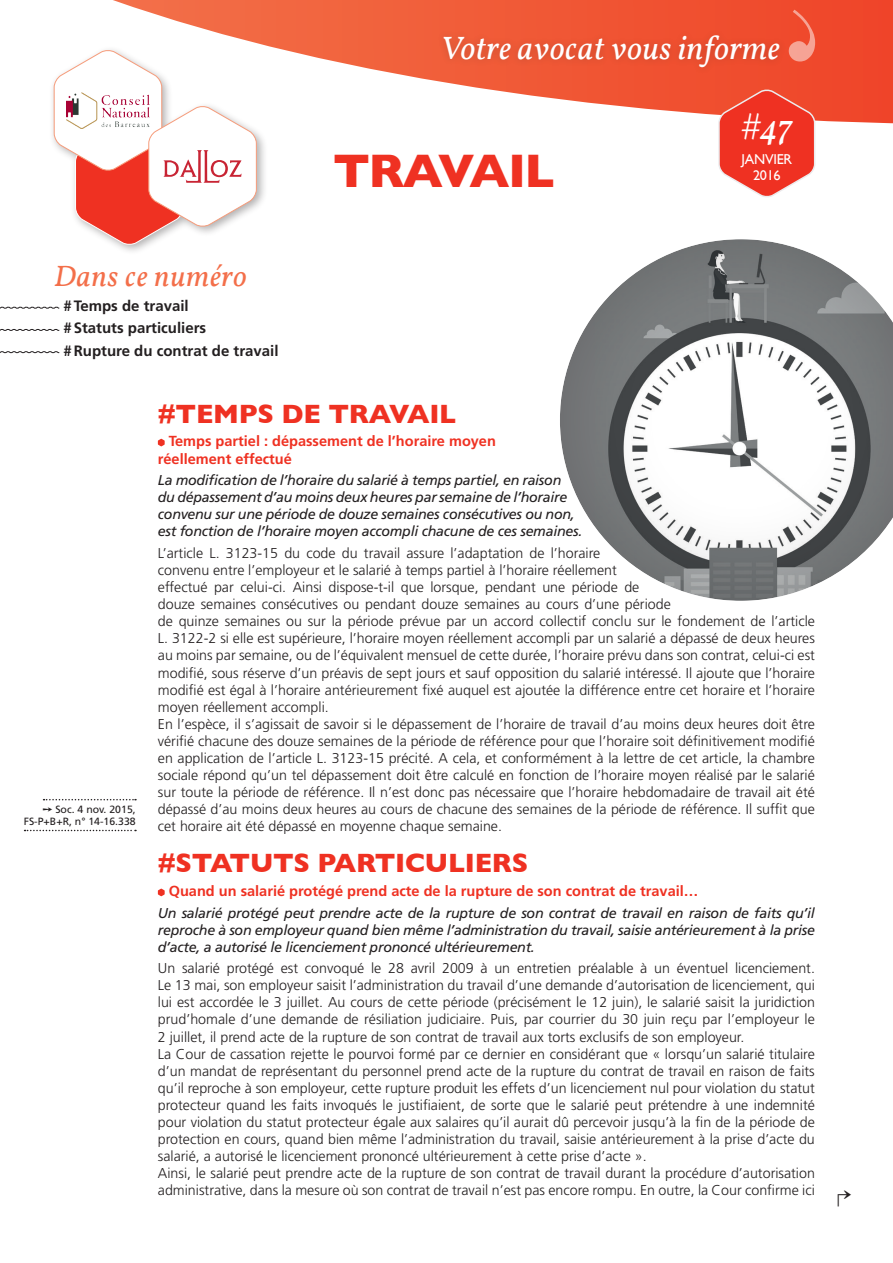
<style>
.page{position:relative;width:893px;height:1263px;background:#fff}
.page>*{position:absolute;margin:0;border:0;box-sizing:border-box;transform-origin:0 0}
.t1{font:700 48px "Gill Sans";letter-spacing:-.03em;color:#ef3122}
.t2{font:italic 36px "Vollkorn";color:#fff}
.t3{font:italic 33px "Vollkorn";letter-spacing:.01em;color:#fff}
.t4{font:italic 30px "Vollkorn";letter-spacing:.02em;color:#f36f4a}
.t5{font:28.8px "MS Mincho";color:#231f20}
.t6{font:700 27px "Gill Sans";letter-spacing:-.01em;color:#ef3122}
.t7{font:700 15px/22.2px "Frutiger";color:#231f20}
.t8{font:700 14.55px/17.4px "Frutiger";color:#ef3122}
.t9{font:300 14.25px/17.1px "Frutiger";color:#231f20}
.t10{font:italic 14.25px/17.1px "Frutiger";letter-spacing:-.02em;color:#231f20}
.t11{font:14.25px/16.2px "Gill Sans";letter-spacing:-.02em;color:#fff;text-align:center}
.t12{font:10.5px/12.3px "Frutiger";color:#231f20;text-align:right}
</style>
<div class="page">
<svg style="left:0;top:351px;width:59px;height:2px"></svg>
<svg style="left:0;top:329px;width:59px;height:2px"></svg>
<svg style="left:0;top:306px;width:59px;height:3px"></svg>
<svg style="left:113px;top:0;width:780px;height:124px"></svg>
<div style="left:437px;top:29px;width:350px;height:46px;background:#ec5232"></div>
<div style="left:49px;top:46px;width:219px;height:210px;background:#231f20;opacity:.35"></div>
<svg style="left:54px;top:50px;width:203px;height:195px"></svg>
<img style="left:66px;top:93px;width:84px;height:35px">
<svg style="left:717px;top:88px;width:99px;height:109px;background:#f05547"></svg>
<svg style="left:158px;top:439px;width:7px;height:7px"></svg>
<svg style="left:158px;top:889px;width:7px;height:7px"></svg>
<svg style="left:44px;top:799px;width:92px;height:1px"></svg>
<svg style="left:25px;top:830px;width:111px;height:1px"></svg>
<div style="left:558px;top:237px;width:335px;height:364px;background:#231f20;opacity:.25"></div>
<svg style="left:789px;top:10px;width:26px;height:52px"></svg>
<h3 class="t3" style="left:440px;top:28px;width:341px">Votre avocat vous informe</h3>
<h1 class="t1" style="left:333px;top:133px;width:223px">TRAVAIL</h1>
<h2 class="t2" style="left:741px;top:105px;width:53px">#47</h2>
<p class="t11" style="left:742px;top:151px;width:52px">JANVIER<br>2016</p>
<h3 class="t4" style="left:54px;top:258px;width:194px">Dans ce numéro</h3>
<p class="t7" style="left:64px;top:295px;width:216px">#Temps de travail<br>#Statuts particuliers<br>#Rupture du contrat de travail</p>
<p class="t12" style="left:24px;top:803px;width:113px">➙ Soc. 4 nov. 2015,<br>FS-P+B+R, n° 14-16.338</p>
<h3 class="t6" style="left:158px;top:392px;width:300px">#TEMPS DE TRAVAIL</h3>
<p class="t8" style="left:158px;top:433px;width:340px;text-indent:11px">Temps partiel : dépassement de l’horaire moyen réellement effectué</p>
<p class="t10" style="left:158px;top:472px;width:426px">La modification de l’horaire du salarié à temps partiel, en raison<br>du dépassement d’au moins deux heures par semaine de l’horaire convenu sur une période de douze semaines consécutives ou non, est fonction de l’horaire moyen accompli chacune de ces semaines.</p>
<p class="t9" style="left:158px;top:544px;width:659px">L’article L. 3123-15 du code du travail assure l’adaptation de l’horaire<br>convenu entre l’employeur et le salarié à temps partiel à l’horaire réellement<br>effectué par celui-ci. Ainsi dispose-t-il que lorsque, pendant une période de<br>douze semaines consécutives ou pendant douze semaines au cours d’une période<br>de quinze semaines ou sur la période prévue par un accord collectif conclu sur le fondement de l’article L. 3122-2 si elle est supérieure, l’horaire moyen réellement accompli par un salarié a dépassé de deux heures au moins par semaine, ou de l’équivalent mensuel de cette durée, l’horaire prévu dans son contrat, celui-ci est modifié, sous réserve d’un préavis de sept jours et sauf opposition du salarié intéressé. Il ajoute que l’horaire modifié est égal à l’horaire antérieurement fixé auquel est ajoutée la différence entre cet horaire et l’horaire moyen réellement accompli.<br>En l’espèce, il s’agissait de savoir si le dépassement de l’horaire de travail d’au moins deux heures doit être vérifié chacune des douze semaines de la période de référence pour que l’horaire soit définitivement modifié en application de l’article L. 3123-15 précité. A cela, et conformément à la lettre de cet article, la chambre sociale répond qu’un tel dépassement doit être calculé en fonction de l’horaire moyen réalisé par le salarié sur toute la période de référence. Il n’est donc pas nécessaire que l’horaire hebdomadaire de travail ait été dépassé d’au moins deux heures au cours de chacune des semaines de la période de référence. Il suffit que cet horaire ait été dépassé en moyenne chaque semaine.</p>
<h3 class="t6" style="left:158px;top:842px;width:372px">#STATUTS PARTICULIERS</h3>
<p class="t8" style="left:169px;top:882px;width:531px">Quand un salarié protégé prend acte de la rupture de son contrat de travail…</p>
<p class="t10" style="left:158px;top:904px;width:658px;text-align:justify">Un salarié protégé peut prendre acte de la rupture de son contrat de travail en raison de faits qu’il reproche à son employeur quand bien même l’administration du travail, saisie antérieurement à la prise d’acte, a autorisé le licenciement prononcé ultérieurement.</p>
<p class="t9" style="left:158px;top:960px;width:659px">Un salarié protégé est convoqué le 28 avril 2009 à un entretien préalable à un éventuel licenciement.<br>Le 13 mai, son employeur saisit l’administration du travail d’une demande d’autorisation de licenciement, qui lui est accordée le 3 juillet. Au cours de cette période (précisément le 12 juin), le salarié saisit la juridiction prud’homale d’une demande de résiliation judiciaire. Puis, par courrier du 30 juin reçu par l’employeur le 2 juillet, il prend acte de la rupture de son contrat de travail aux torts exclusifs de son employeur.<br>La Cour de cassation rejette le pourvoi formé par ce dernier en considérant que « lorsqu’un salarié titulaire d’un mandat de représentant du personnel prend acte de la rupture du contrat de travail en raison de faits qu’il reproche à son employeur, cette rupture produit les effets d’un licenciement nul pour violation du statut protecteur quand les faits invoqués le justifiaient, de sorte que le salarié peut prétendre à une indemnité pour violation du statut protecteur égale aux salaires qu’il aurait dû percevoir jusqu’à la fin de la période de protection en cours, quand bien même l’administration du travail, saisie antérieurement à la prise d’acte du salarié, a autorisé le licenciement prononcé ultérieurement à cette prise d’acte ».<br>Ainsi, le salarié peut prendre acte de la rupture de son contrat de travail durant la procédure d’autorisation administrative, dans la mesure où son contrat de travail n’est pas encore rompu. En outre, la Cour confirme ici</p>
<h3 class="t5" style="left:851px;top:1214px;width:16px;rotate:-180deg">↵</h3>
</div>
